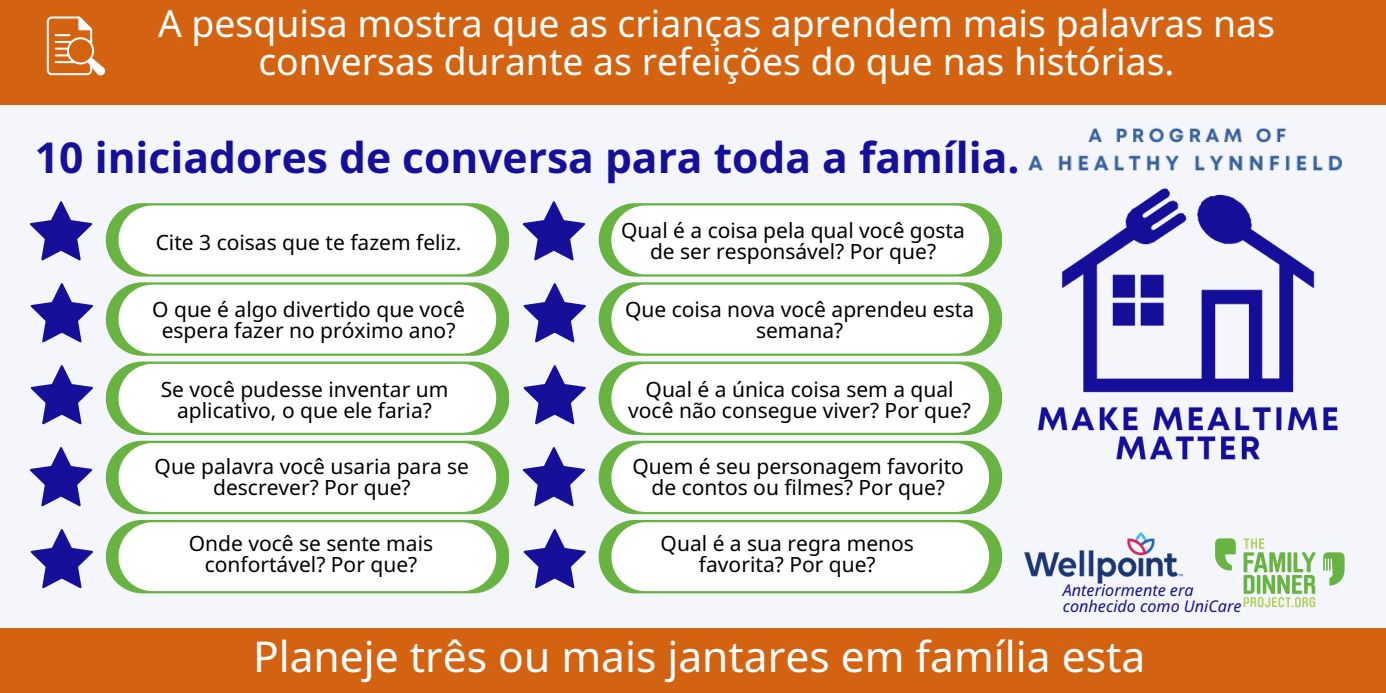
<style>
.page{position:relative;width:1386px;height:693px;background:#f4f6fc}
.page>*{position:absolute;margin:0;border:0;box-sizing:border-box;transform-origin:0 0}
.t1{font:700 42.52px "Noto Sans";color:#160f99}
.t2{font:42.52px "Noto Sans";color:#fff}
.t3{font:37.27px/38.1px "Noto Sans";color:#fff;text-align:center}
.t4{font:21px/21px "Noto Sans";color:#000;text-align:center}
.t5{font:italic 16.1px/16.1px "Noto Sans";color:#160f99}
</style>
<div class="page">
<div style="left:0;top:0;width:1386px;height:104px;background:#d46311"></div>
<div style="left:0;top:628px;width:1386px;height:65px;background:#d46311"></div>
<svg style="left:47px;top:16px;width:59px;height:60px"></svg>
<svg style="left:106px;top:203px;width:403px;height:153px"></svg>
<svg style="left:106px;top:362px;width:403px;height:73px"></svg>
<svg style="left:106px;top:441px;width:403px;height:73px"></svg>
<svg style="left:106px;top:520px;width:403px;height:73px"></svg>
<svg style="left:30px;top:201px;width:62px;height:59px"></svg>
<svg style="left:31px;top:283px;width:62px;height:59px"></svg>
<svg style="left:31px;top:365px;width:62px;height:59px"></svg>
<svg style="left:30px;top:447px;width:62px;height:59px"></svg>
<svg style="left:31px;top:529px;width:62px;height:59px"></svg>
<svg style="left:599px;top:203px;width:403px;height:153px"></svg>
<svg style="left:599px;top:362px;width:403px;height:73px"></svg>
<svg style="left:599px;top:441px;width:403px;height:73px"></svg>
<svg style="left:599px;top:520px;width:403px;height:73px"></svg>
<svg style="left:523px;top:201px;width:62px;height:59px"></svg>
<svg style="left:524px;top:283px;width:62px;height:59px"></svg>
<svg style="left:524px;top:365px;width:62px;height:59px"></svg>
<svg style="left:523px;top:447px;width:62px;height:59px"></svg>
<svg style="left:524px;top:529px;width:62px;height:59px"></svg>
<svg style="left:1215px;top:538px;width:21px;height:33px"></svg>
<svg style="left:1323px;top:552px;width:22px;height:34px"></svg>
<svg style="left:1244px;top:538px;width:72px;height:69px"></svg>
<img style="left:1024px;top:533px;width:159px;height:51px">
<img style="left:1037px;top:193px;width:301px;height:267px">
<img style="left:1088px;top:127px;width:198px;height:16px">
<img style="left:1027px;top:155px;width:316px;height:38px">
<h3 class="t3" style="left:158px;top:3px;width:1118px">A pesquisa mostra que as crianças aprendem mais palavras nas conversas durante as refeições do que nas histórias.</h3>
<p class="t1" style="left:35px;top:128px;width:986px">10 iniciadores de conversa para toda a família.</p>
<p class="t4" style="left:156px;top:231px;width:307px">Cite 3 coisas que te fazem feliz.</p>
<p class="t4" style="left:152px;top:298px;width:314px">O que é algo divertido que você espera fazer no próximo ano?</p>
<p class="t4" style="left:161px;top:378px;width:289px">Se você pudesse inventar um aplicativo, o que ele faria?</p>
<h4 class="t4" style="left:155px;top:455px;width:316px">Que palavra você usaria para se descrever? Por que?</h4>
<h4 class="t4" style="left:189px;top:533px;width:246px">Onde você se sente mais confortável? Por que?</h4>
<p class="t4" style="left:621px;top:220px;width:345px">Qual é a coisa pela qual você gosta de ser responsável? Por que?</p>
<h4 class="t4" style="left:625px;top:298px;width:351px">Que coisa nova você aprendeu esta semana?</h4>
<h4 class="t4" style="left:628px;top:378px;width:344px">Qual é a única coisa sem a qual você não consegue viver? Por que?</h4>
<h4 class="t4" style="left:633px;top:455px;width:333px">Quem é seu personagem favorito de contos ou filmes? Por que?</h4>
<p class="t4" style="left:661px;top:533px;width:255px">Qual é a sua regra menos favorita? Por que?</p>
<p class="t5" style="left:1063px;top:582px;width:180px">Anteriormente era conhecido como UniCare</p>
<h1 class="t2" style="left:253px;top:627px;width:894px">Planeje três ou mais jantares em família esta</h1>
</div>
